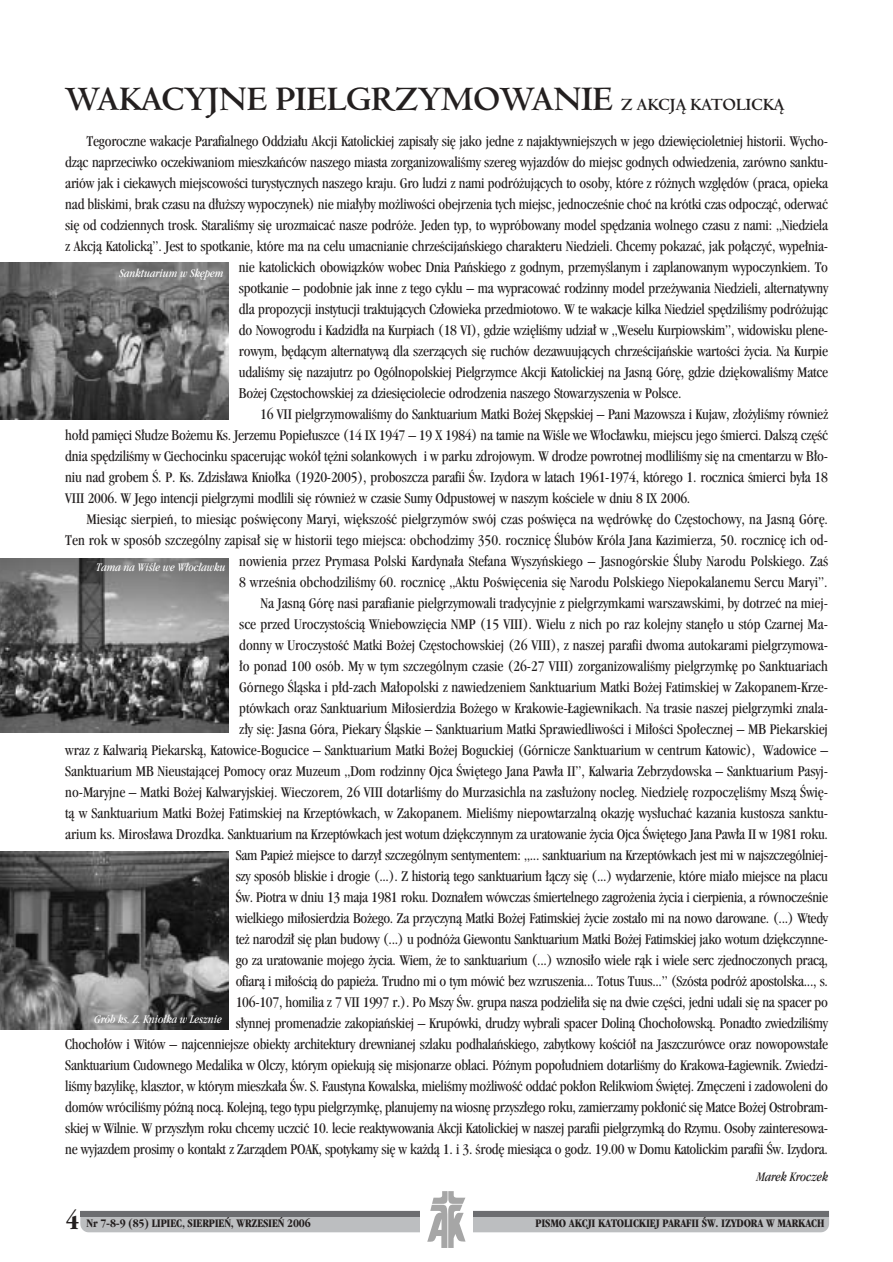
<style>
.page{position:relative;width:893px;height:1262px;background:#fff}
.page>*{position:absolute;margin:0;border:0;box-sizing:border-box;transform-origin:0 0}
.t1{font:700 36px "Venetian 301 PL";letter-spacing:-.025em;color:#231f1f}
.t2{font:700 condensed 27px "Pgaramond";color:#231f1f}
.t3{font:condensed 15.3px "Pgaramond";letter-spacing:-.015em;color:#231f1f}
.t4{font:italic condensed 13.5px "Pgaramond";color:#231f1f}
.t5{font:700 condensed 12px "Pgaramond";letter-spacing:-.015em;color:#231f1f}
.t6{font:italic condensed 12px "Pgaramond";color:#fff}
.s1{font-size:18px}
</style>
<div class="page">
<svg style="left:80px;top:1191px;width:749px;height:56px"></svg>
<img style="left:0;top:262px;width:228px;height:157px">
<img style="left:0;top:558px;width:229px;height:174px">
<img style="left:0;top:851px;width:228px;height:178px">
<h1 class="t1" style="left:65px;top:84px;width:721px">WAKACYJNE PIELGRZYMOWANIE <span class="s1">Z AKCJÑ KATOLICKÑ</span></h1>
<p class="t3" style="left:87px;top:136px;width:743px">Tegoroczne wakacje Parafialnego Oddzia∏u Akcji Katolickiej zapisa∏y si´ jako jedne z najaktywniejszych w jego dziewi´cioletniej historii. Wycho-</p>
<p class="t3" style="left:65px;top:157px;width:764px">dzàc naprzeciwko oczekiwaniom mieszkaƒców naszego miasta zorganizowaliÊmy szereg wyjazdów do miejsc godnych odwiedzenia, zarówno sanktu-</p>
<p class="t3" style="left:65px;top:178px;width:764px">ariów jak i ciekawych miejscowoÊci turystycznych naszego kraju. Gro ludzi z nami podró˝ujàcych to osoby, które z ró˝nych wzgl´dów (praca, opieka</p>
<p class="t3" style="left:65px;top:199px;width:764px">nad bliskimi, brak czasu na d∏u˝szy wypoczynek) nie mia∏yby mo˝liwoÊci obejrzenia tych miejsc, jednoczeÊnie choç na krótki czas odpoczàç, oderwaç</p>
<p class="t3" style="left:65px;top:220px;width:764px">si´ od codziennych trosk. StaraliÊmy si´ urozmaicaç nasze podró˝e. Jeden typ, to wypróbowany model sp´dzania wolnego czasu z nami: „Niedziela</p>
<p class="t3" style="left:65px;top:241px;width:764px">z Akcjà Katolickà”. Jest to spotkanie, które ma na celu umacnianie chrzeÊcijaƒskiego charakteru Niedzieli. Chcemy pokazaç, jak po∏àczyç, wype∏nia-</p>
<p class="t3" style="left:239px;top:262px;width:590px">nie katolickich obowiàzków wobec Dnia Paƒskiego z godnym, przemyÊlanym i zaplanowanym wypoczynkiem. To</p>
<p class="t3" style="left:239px;top:283px;width:590px">spotkanie – podobnie jak inne z tego cyklu – ma wypracowaç rodzinny model prze˝ywania Niedzieli, alternatywny</p>
<p class="t3" style="left:239px;top:304px;width:590px">dla propozycji instytucji traktujàcych Cz∏owieka przedmiotowo. W te wakacje kilka Niedziel sp´dziliÊmy podró˝ujàc</p>
<p class="t3" style="left:239px;top:325px;width:590px">do Nowogrodu i Kadzid∏a na Kurpiach (18 VI), gdzie wzi´liÊmy udzia∏ w „Weselu Kurpiowskim”, widowisku plene-</p>
<p class="t3" style="left:239px;top:346px;width:590px">rowym, b´dàcym alternatywà dla szerzàcych si´ ruchów dezawuujàcych chrzeÊcijaƒskie wartoÊci ˝ycia. Na Kurpie</p>
<p class="t3" style="left:239px;top:367px;width:590px">udaliÊmy si´ nazajutrz po Ogólnopolskiej Pielgrzymce Akcji Katolickiej na Jasnà Gór´, gdzie dzi´kowaliÊmy Matce</p>
<p class="t3" style="left:239px;top:388px;width:444px">Bo˝ej Cz´stochowskiej za dziesi´ciolecie odrodzenia naszego Stowarzyszenia w Polsce.</p>
<p class="t3" style="left:260px;top:409px;width:569px">16 VII pielgrzymowaliÊmy do Sanktuarium Matki Bo˝ej Sk´pskiej – Pani Mazowsza i Kujaw, z∏o˝yliÊmy równie˝</p>
<p class="t3" style="left:65px;top:430px;width:764px">ho∏d pami´ci S∏udze Bo˝emu Ks. Jerzemu Popie∏uszce (14 IX 1947 – 19 X 1984) na tamie na WiÊle we W∏oc∏awku, miejscu jego Êmierci. Dalszà cz´Êç</p>
<p class="t3" style="left:65px;top:451px;width:764px">dnia sp´dziliÊmy w Ciechocinku spacerujàc wokó∏ t´˝ni solankowych i w parku zdrojowym. W drodze powrotnej modliliÊmy si´ na cmentarzu w B∏o-</p>
<p class="t3" style="left:65px;top:472px;width:764px">niu nad grobem Â. P. Ks. Zdzis∏awa Knio∏ka (1920-2005), proboszcza parafii Âw. Izydora w latach 1961-1974, którego 1. rocznica Êmierci by∏a 18</p>
<p class="t3" style="left:65px;top:493px;width:626px">VIII 2006. W Jego intencji pielgrzymi modlili si´ równie˝ w czasie Sumy Odpustowej w naszym koÊciele w dniu 8 IX 2006.</p>
<p class="t3" style="left:87px;top:514px;width:743px">Miesiàc sierpieƒ, to miesiàc poÊwi´cony Maryi, wi´kszoÊç pielgrzymów swój czas poÊwi´ca na w´drówk´ do Cz´stochowy, na Jasnà Gór´.</p>
<p class="t3" style="left:65px;top:535px;width:764px">Ten rok w sposób szczególny zapisa∏ si´ w historii tego miejsca: obchodzimy 350. rocznic´ Âlubów Króla Jana Kazimierza, 50. rocznic´ ich od-</p>
<p class="t3" style="left:239px;top:556px;width:590px">nowienia przez Prymasa Polski Kardyna∏a Stefana Wyszyƒskiego – Jasnogórskie Âluby Narodu Polskiego. ZaÊ</p>
<p class="t3" style="left:239px;top:577px;width:589px">8 wrzeÊnia obchodziliÊmy 60. rocznic´ „Aktu PoÊwi´cenia si´ Narodu Polskiego Niepokalanemu Sercu Maryi”.</p>
<p class="t3" style="left:260px;top:598px;width:569px">Na Jasnà Gór´ nasi parafianie pielgrzymowali tradycyjnie z pielgrzymkami warszawskimi, by dotrzeç na miej-</p>
<p class="t3" style="left:239px;top:619px;width:590px">sce przed UroczystoÊcià Wniebowzi´cia NMP (15 VIII). Wielu z nich po raz kolejny stan´∏o u stóp Czarnej Ma-</p>
<p class="t3" style="left:239px;top:640px;width:590px">donny w UroczystoÊç Matki Bo˝ej Cz´stochowskiej (26 VIII), z naszej parafii dwoma autokarami pielgrzymowa-</p>
<p class="t3" style="left:239px;top:661px;width:590px">∏o ponad 100 osób. My w tym szczególnym czasie (26-27 VIII) zorganizowaliÊmy pielgrzymk´ po Sanktuariach</p>
<p class="t3" style="left:239px;top:682px;width:590px">Górnego Âlàska i p∏d-zach Ma∏opolski z nawiedzeniem Sanktuarium Matki Bo˝ej Fatimskiej w Zakopanem-Krze-</p>
<p class="t3" style="left:239px;top:703px;width:590px">ptówkach oraz Sanktuarium Mi∏osierdzia Bo˝ego w Krakowie-¸agiewnikach. Na trasie naszej pielgrzymki znala-</p>
<p class="t3" style="left:239px;top:724px;width:590px">z∏y si´: Jasna Góra, Piekary Âlàskie – Sanktuarium Matki SprawiedliwoÊci i Mi∏oÊci Spo∏ecznej – MB Piekarskiej</p>
<p class="t3" style="left:65px;top:745px;width:764px">wraz z Kalwarià Piekarskà, Katowice-Bogucice – Sanktuarium Matki Bo˝ej Boguckiej (Górnicze Sanktuarium w centrum Katowic), Wadowice –</p>
<p class="t3" style="left:65px;top:766px;width:764px">Sanktuarium MB Nieustajàcej Pomocy oraz Muzeum „Dom rodzinny Ojca Âwi´tego Jana Paw∏a II”, Kalwaria Zebrzydowska – Sanktuarium Pasyj-</p>
<p class="t3" style="left:65px;top:787px;width:764px">no-Maryjne – Matki Bo˝ej Kalwaryjskiej. Wieczorem, 26 VIII dotarliÊmy do Murzasichla na zas∏u˝ony nocleg. Niedziel´ rozpocz´liÊmy Mszà Âwi´-</p>
<p class="t3" style="left:65px;top:808px;width:764px">tà w Sanktuarium Matki Bo˝ej Fatimskiej na Krzeptówkach, w Zakopanem. MieliÊmy niepowtarzalnà okazj´ wys∏uchaç kazania kustosza sanktu-</p>
<p class="t3" style="left:65px;top:829px;width:764px">arium ks. Miros∏awa Drozdka. Sanktuarium na Krzeptówkach jest wotum dzi´kczynnym za uratowanie ˝ycia Ojca Âwi´tego Jana Paw∏a II w 1981 roku.</p>
<p class="t3" style="left:236px;top:850px;width:593px">Sam Papie˝ miejsce to darzy∏ szczególnym sentymentem: „... sanktuarium na Krzeptówkach jest mi w najszczególniej-</p>
<p class="t3" style="left:236px;top:871px;width:593px">szy sposób bliskie i drogie (...). Z historià tego sanktuarium ∏àczy si´ (...) wydarzenie, które mia∏o miejsce na placu</p>
<p class="t3" style="left:236px;top:892px;width:593px">Âw. Piotra w dniu 13 maja 1981 roku. Dozna∏em wówczas Êmiertelnego zagro˝enia ˝ycia i cierpienia, a równoczeÊnie</p>
<p class="t3" style="left:236px;top:913px;width:593px">wielkiego mi∏osierdzia Bo˝ego. Za przyczynà Matki Bo˝ej Fatimskiej ˝ycie zosta∏o mi na nowo darowane. (...) Wtedy</p>
<p class="t3" style="left:236px;top:934px;width:593px">te˝ narodzi∏ si´ plan budowy (...) u podnó˝a Giewontu Sanktuarium Matki Bo˝ej Fatimskiej jako wotum dzi´kczynne-</p>
<p class="t3" style="left:236px;top:955px;width:593px">go za uratowanie mojego ˝ycia. Wiem, ˝e to sanktuarium (...) wznosi∏o wiele ràk i wiele serc zjednoczonych pracà,</p>
<p class="t3" style="left:236px;top:976px;width:593px">ofiarà i mi∏oÊcià do papie˝a. Trudno mi o tym mówiç bez wzruszenia... Totus Tuus...” (Szósta podró˝ apostolska..., s.</p>
<p class="t3" style="left:236px;top:997px;width:593px">106-107, homilia z 7 VII 1997 r.). Po Mszy Âw. grupa nasza podzieli∏a si´ na dwie cz´Êci, jedni udali si´ na spacer po</p>
<p class="t3" style="left:236px;top:1018px;width:593px">s∏ynnej promenadzie zakopiaƒskiej – Krupówki, drudzy wybrali spacer Dolinà Chocho∏owskà. Ponadto zwiedziliÊmy</p>
<p class="t3" style="left:65px;top:1039px;width:764px">Chocho∏ów i Witów – najcenniejsze obiekty architektury drewnianej szlaku podhalaƒskiego, zabytkowy koÊció∏ na Jaszczurówce oraz nowopowsta∏e</p>
<p class="t3" style="left:65px;top:1060px;width:764px">Sanktuarium Cudownego Medalika w Olczy, którym opiekujà si´ misjonarze oblaci. Póênym popo∏udniem dotarliÊmy do Krakowa-¸agiewnik. Zwiedzi-</p>
<p class="t3" style="left:65px;top:1081px;width:764px">liÊmy bazylik´, klasztor, w którym mieszka∏a Âw. S. Faustyna Kowalska, mieliÊmy mo˝liwoÊç oddaç pok∏on Relikwiom Âwi´tej. Zm´czeni i zadowoleni do</p>
<p class="t3" style="left:65px;top:1102px;width:764px">domów wróciliÊmy póênà nocà. Kolejnà, tego typu pielgrzymk´, planujemy na wiosn´ przysz∏ego roku, zamierzamy pok∏oniç si´ Matce Bo˝ej Ostrobram-</p>
<p class="t3" style="left:65px;top:1123px;width:764px">skiej w Wilnie. W przysz∏ym roku chcemy uczciç 10. lecie reaktywowania Akcji Katolickiej w naszej parafii pielgrzymkà do Rzymu. Osoby zainteresowa-</p>
<p class="t3" style="left:65px;top:1144px;width:764px">ne wyjazdem prosimy o kontakt z Zarzàdem POAK, spotykamy si´ w ka˝dà 1. i 3. Êrod´ miesiàca o godz. 19.00 w Domu Katolickim parafii Âw. Izydora.</p>
<p class="t4" style="left:756px;top:1172px;width:73px">Marek Kroczek</p>
<h2 class="t2" style="left:66px;top:1212px;width:15px">4</h2>
<p class="t5" style="left:87px;top:1219px;width:226px">Nr 7-8-9 (85) LIPIEC, SIERPIE¡, WRZESIE¡ 2006</p>
<p class="t5" style="left:535px;top:1219px;width:290px">PISMO AKCJI KATOLICKIEJ PARAFII ÂW. IZYDORA W MARKACH</p>
<p class="t6" style="left:120px;top:269px;width:105px">Sanktuarium w Sk´pem</p>
<p class="t6" style="left:96px;top:564px;width:131px">Tama na WiÊle we W∏oc∏awku</p>
<p class="t6" style="left:94px;top:1015px;width:129px">Grób ks. Z. Knio∏ka w Lesznie</p>
</div>
